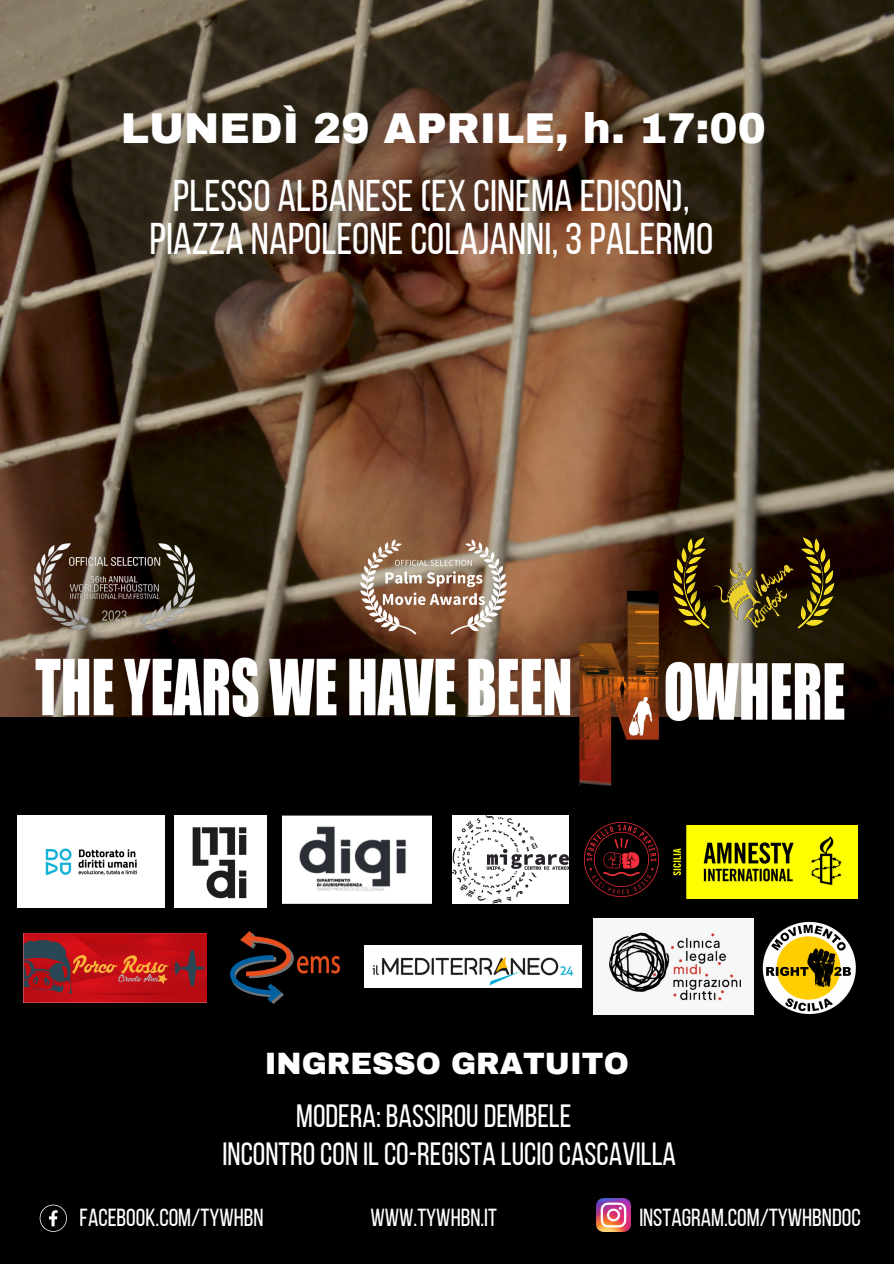
<style>
.page{position:relative;width:894px;height:1264px;background:#fff}
.page>*{position:absolute;margin:0;border:0;box-sizing:border-box;transform-origin:0 0}
.t1{font:44.25px/42.8px "Bebas Neue";color:#fff;text-align:center}
.t2{font:900 42.15px "Archivo";color:#fff}
.t3{font:32.1px "Bebas Neue";color:#fff}
.t4{font:900 30.15px "Archivo";color:#fff}
.t5{font:24.6px "Bebas Neue";color:#fff}
</style>
<div class="page">
<div style="left:0;top:717px;width:893px;height:546px;background:#000"></div>
<img style="left:0;top:0;width:890px;height:1232px">
<img style="left:568px;top:806px;width:106px;height:106px">
<img style="left:23px;top:933px;width:184px;height:69px">
<img style="left:230px;top:931px;width:111px;height:74px">
<img style="left:593px;top:918px;width:160px;height:96px">
<img style="left:452px;top:815px;width:116px;height:88px">
<img style="left:282px;top:815px;width:149px;height:88px">
<img style="left:174px;top:815px;width:92px;height:92px">
<img style="left:17px;top:815px;width:147px;height:92px">
<img style="left:758px;top:918px;width:99px;height:99px">
<img style="left:364px;top:945px;width:217px;height:42px">
<img style="left:669px;top:825px;width:188px;height:73px">
<p class="t2" style="left:121px;top:106px;width:646px">LUNEDÌ 29 APRILE, h. 17:00</p>
<p class="t1" style="left:149px;top:179px;width:565px">PLESSO ALBANESE(EX CINEMA EDISON),<br>PIAZZA NAPOLEONECOLAJANNI, 3PALERMO</p>
<p class="t4" style="left:265px;top:1047px;width:365px">INGRESSO GRATUITO</p>
<p class="t3" style="left:296px;top:1102px;width:276px">MODERA: BASSIROUDEMBELE</p>
<p class="t3" style="left:222px;top:1140px;width:455px">INCONTROCON ILCO-REGISTA LUCIOCASCAVILLA</p>
<p class="t5" style="left:80px;top:1207px;width:185px">FACEBOOK.COM/TYWHBN</p>
<p class="t5" style="left:370px;top:1207px;width:128px">WWW.TYWHBN.IT</p>
<p class="t5" style="left:639px;top:1207px;width:223px">INSTAGRAM.COM/TYWHBNDOC</p>
</div>
